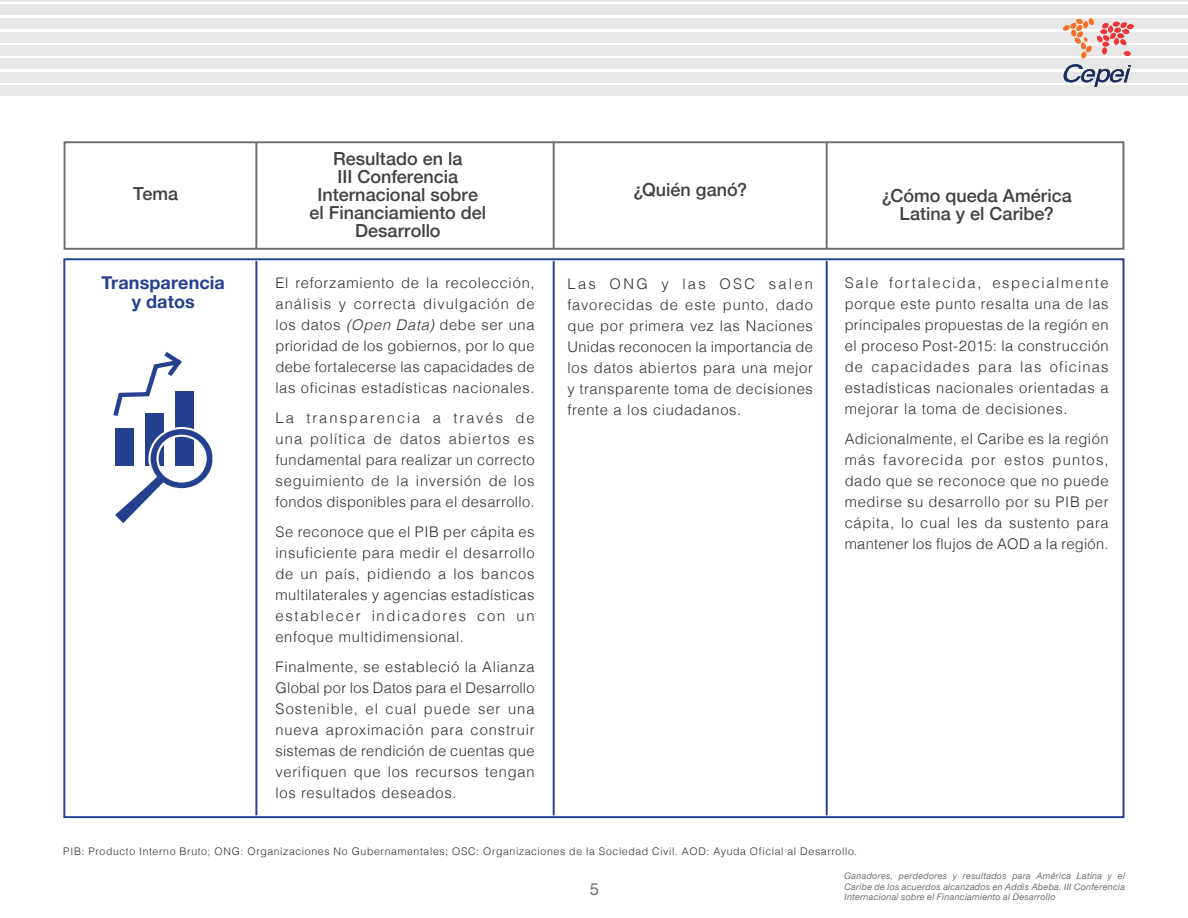
<style>
.page{position:relative;width:1188px;height:918px;background:#fff}
.page>*{position:absolute;margin:0;border:0;box-sizing:border-box;transform-origin:0 0}
.t1{font:500 18px/18px "Helvetica Neue";color:#414042;text-align:center}
.t2{font:700 18px/19.5px "Helvetica Neue";letter-spacing:.005em;color:#25408f;text-align:center}
.t3{font:16.5px "Helvetica Neue";color:#6d6e71}
.t4{font:300 14.7px/21px "Helvetica";letter-spacing:.045em;color:#2e2e2f;text-align:justify}
.t5{font:300 10.5px "Helvetica";letter-spacing:.06em;color:#2e2e2f}
.t6{font:italic 9px/10.5px "Helvetica Neue";letter-spacing:.03em;color:#6d6e71;text-align:justify}
.s1{font-style:italic}
</style>
<div class="page">
<hr style="left:0;top:0;width:1188px;height:1px;background:#e7e7e7">
<div style="left:0;top:5px;width:1188px;height:10px;background:#e7e7e7"></div>
<div style="left:0;top:19px;width:1188px;height:10px;background:#e7e7e7"></div>
<div style="left:0;top:32px;width:1188px;height:10px;background:#e7e7e7"></div>
<div style="left:0;top:45px;width:1188px;height:11px;background:#e7e7e7"></div>
<div style="left:0;top:59px;width:1188px;height:10px;background:#e7e7e7"></div>
<div style="left:0;top:72px;width:1188px;height:10px;background:#e7e7e7"></div>
<div style="left:0;top:86px;width:1188px;height:10px;background:#e7e7e7"></div>
<svg style="left:1063px;top:18px;width:71px;height:69px"></svg>
<div style="left:64px;top:141px;width:1060px;height:109px;border:2px solid #6d6e71"></div>
<hr style="left:255px;top:142px;width:2px;height:107px;background:#6d6e71">
<hr style="left:553px;top:142px;width:2px;height:107px;background:#6d6e71">
<hr style="left:826px;top:142px;width:2px;height:107px;background:#6d6e71">
<hr style="left:255px;top:261px;width:2px;height:554px;background:#25408f">
<hr style="left:553px;top:261px;width:2px;height:554px;background:#25408f">
<hr style="left:826px;top:261px;width:2px;height:554px;background:#25408f">
<svg style="left:113px;top:352px;width:100px;height:171px"></svg>
<p class="t1" style="left:133px;top:184px;width:46px">Tema</p>
<p class="t1" style="left:310px;top:149px;width:178px">Resultado en la<br>III Conferencia<br>Internacional sobre el Financiamiento del<br>Desarrollo</p>
<p class="t2" style="left:102px;top:273px;width:125px">Transparencia y datos</p>
<p class="t4" style="left:275px;top:271px;width:261px">El reforzamiento de la recolección, análisis y correcta divulgación de los datos <span class="s1">(Open Data)</span> debe ser una prioridad de los gobiernos, por lo que debe fortalecerse las capacidades de las oficinas estadísticas nacionales.</p>
<p class="t4" style="left:275px;top:406px;width:261px">La transparencia a través de una política de datos abiertos es fundamental para realizar un correcto seguimiento de la inversión de los fondos disponibles para el desarrollo.</p>
<p class="t4" style="left:275px;top:520px;width:261px">Se reconoce que el PIB per cápita es insuficiente para medir el desarrollo de un país, pidiendo a los bancos multilaterales y agencias estadísticas establecer indicadores con un enfoque multidimensional.</p>
<p class="t4" style="left:275px;top:655px;width:261px">Finalmente, se estableció la Alianza Global por los Datos para el Desarrollo Sostenible, el cual puede ser una nueva aproximación para construir sistemas de rendición de cuentas que verifiquen que los recursos tengan los resultados deseados.</p>
<p class="t1" style="left:633px;top:180px;width:115px">¿Quién ganó?</p>
<p class="t1" style="left:882px;top:186px;width:192px">¿Cómo queda América<br>Latina y el Caribe?</p>
<p class="t4" style="left:567px;top:272px;width:247px">Las ONG y las OSC salen favorecidas de este punto, dado que por primera vez las Naciones Unidas reconocen la importancia de los datos abiertos para una mejor y transparente toma de decisiones frente a los ciudadanos.</p>
<p class="t4" style="left:845px;top:271px;width:266px">Sale fortalecida, especialmente porque este punto resalta una de las principales propuestas de la región en el proceso Post-2015: la construcción de capacidades para las oficinas estadísticas nacionales orientadas a mejorar la toma de decisiones.</p>
<p class="t4" style="left:845px;top:427px;width:266px">Adicionalmente, el Caribe es la región más favorecida por estos puntos, dado que se reconoce que no puede medirse su desarrollo por su PIB per cápita, lo cual les da sustento para mantener los flujos de AOD a la región.</p>
<p class="t5" style="left:63px;top:842px;width:795px">PIB: Producto Interno Bruto; ONG: Organizaciones No Gubernamentales; OSC: Organizaciones de la Sociedad Civil. AOD: Ayuda Oficial al Desarrollo.</p>
<p class="t3" style="left:590px;top:878px;width:11px">5</p>
<p class="t6" style="left:844px;top:871px;width:282px">Ganadores, perdedores y resultados para América Latina y el Caribe de los acuerdos alcanzados en Addis Abeba. III Conferencia Internacional sobre el Financiamiento al Desarrollo</p>
</div>
